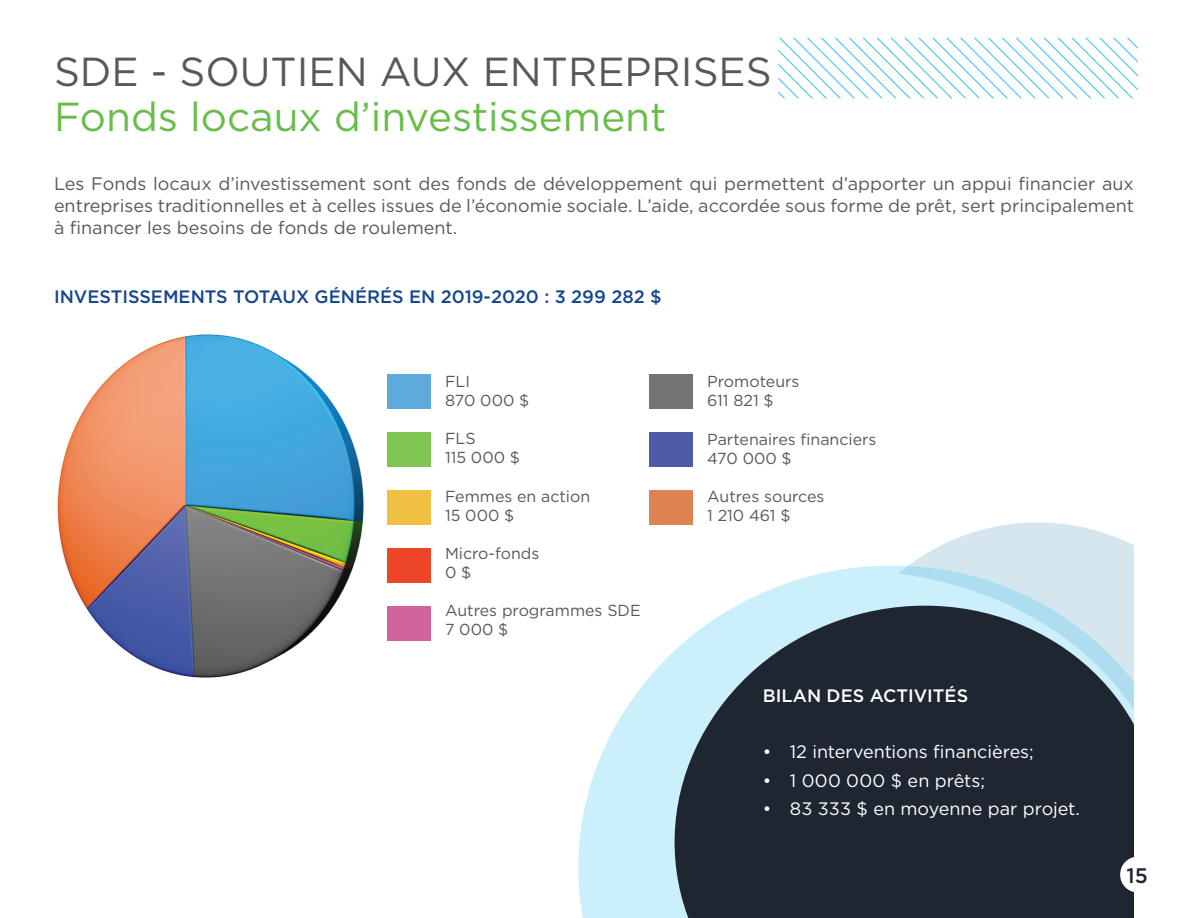
<style>
.page{position:relative;width:1188px;height:918px;background:#fff}
.page>*{position:absolute;margin:0;border:0;box-sizing:border-box;transform-origin:0 0}
.t1{font:40.5px "Gotham";color:#67bd4a}
.t2{font:40.5px "Gotham";color:#57585a}
.t3{font:500 21px "Gotham";color:#1e2631}
.t4{font:18px/21.6px "Gotham";color:#57585a;text-align:justify}
.t5{font:18px "Gotham";color:#fff}
.t6{font:500 18px "Gotham";color:#16468d}
.t7{font:500 18px "Gotham";color:#fff}
.t8{font:15.9px/19.2px "Gotham";color:#57585a}
</style>
<div class="page">
<svg style="left:969px;top:522px;width:137px;height:12px;fill:#d5e6ef"></svg>
<svg style="left:578px;top:534px;width:556px;height:384px"></svg>
<svg style="left:651px;top:581px;width:483px;height:337px;background:#495661"></svg>
<svg style="left:778px;top:38px;width:360px;height:60px"></svg>
<img style="left:57px;top:334px;width:307px;height:344px">
<div style="left:387px;top:375px;width:44px;height:34px;background:#5faadd"></div>
<div style="left:387px;top:433px;width:44px;height:34px;background:#80c454"></div>
<div style="left:387px;top:491px;width:44px;height:34px;background:#f1bf42"></div>
<div style="left:387px;top:607px;width:44px;height:34px;background:#d1629d"></div>
<div style="left:387px;top:549px;width:44px;height:34px;background:#ec4527"></div>
<div style="left:650px;top:375px;width:43px;height:34px;background:#747474"></div>
<div style="left:650px;top:433px;width:43px;height:34px;background:#4d5ba8"></div>
<div style="left:650px;top:491px;width:43px;height:34px;background:#dd8251"></div>
<div style="left:1120px;top:857px;width:35px;height:35px;background:#fff;border-radius:50%"></div>
<h1 class="t2" style="left:54px;top:46px;width:719px">SDE - SOUTIEN AUX ENTREPRISES</h1>
<h1 class="t1" style="left:54px;top:91px;width:614px">Fonds locaux d’investissement</h1>
<p class="t4" style="left:54px;top:173px;width:1082px">Les Fonds locaux d’investissement sont des fonds de développement qui permettent d’apporter un appui financier aux entreprises traditionnelles et à celles issues de l’économie sociale. L’aide, accordée sous forme de prêt, sert principalement à financer les besoins de fonds de roulement.</p>
<p class="t6" style="left:54px;top:285px;width:609px">INVESTISSEMENTS TOTAUX GÉNÉRÉS EN 2019-2020 : 3 299 282 $</p>
<p class="t8" style="left:445px;top:371px;width:86px">FLI<br>870 000 $</p>
<p class="t8" style="left:445px;top:429px;width:77px">FLS<br>115 000 $</p>
<p class="t8" style="left:445px;top:486px;width:147px">Femmes en action<br>15 000 $</p>
<p class="t8" style="left:445px;top:543px;width:96px">Micro-fonds<br>0 $</p>
<p class="t8" style="left:445px;top:601px;width:197px">Autres programmes SDE<br>7 000 $</p>
<p class="t8" style="left:707px;top:372px;width:94px">Promoteurs<br>611 821 $</p>
<p class="t8" style="left:707px;top:429px;width:171px">Partenaires financiers<br>470 000 $</p>
<p class="t8" style="left:707px;top:487px;width:119px">Autres sources<br>1 210 461 $</p>
<p class="t7" style="left:763px;top:683px;width:207px">BILAN DES ACTIVITÉS</p>
<p class="t5" style="left:763px;top:740px;width:272px">• 12 interventions financières;</p>
<p class="t5" style="left:763px;top:769px;width:223px">• 1 000 000 $ en prêts;</p>
<p class="t5" style="left:763px;top:797px;width:319px">• 83 333 $ en moyenne par projet.</p>
<p class="t3" style="left:1127px;top:862px;width:23px">15</p>
</div>
